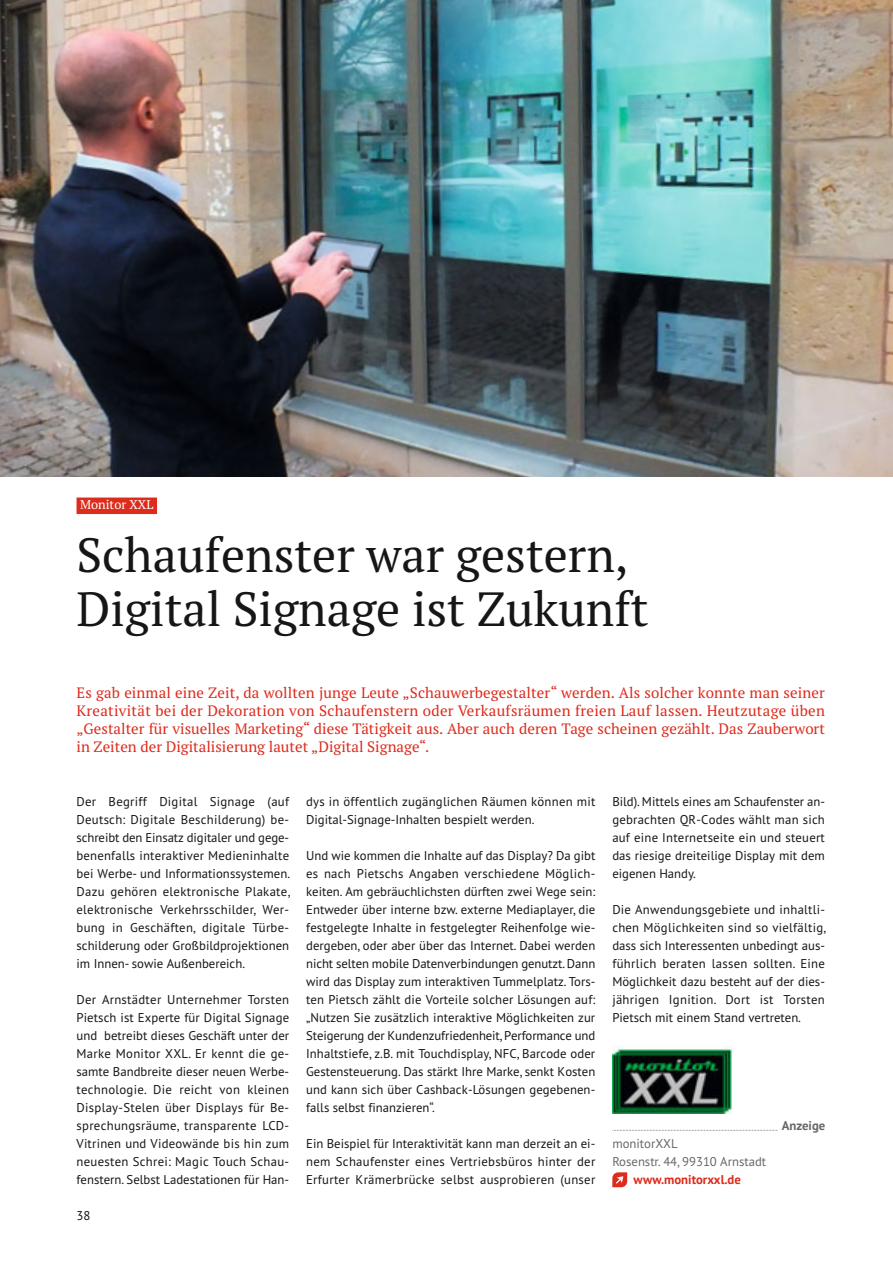
<style>
.page{position:relative;width:893px;height:1263px;background:#fff}
.page>*{position:absolute;margin:0;border:0;box-sizing:border-box;transform-origin:0 0}
.t1{font:48px/54px "PT Serif";color:#151616}
.t2{font:15px/18px "PT Serif";color:#dd2b1c;text-align:justify}
.t3{font:12.75px/18px "PT Sans";color:#151616;text-align:justify}
.t4{font:12.75px/18px "PT Sans";color:#676767}
.t5{font:700 12.75px "PT Sans";color:#dd2b1c}
.t6{font:12.75px "PT Serif";color:#fff}
.t7{font:700 12.75px "PT Sans";color:#676767}
.s1{color:#dd2b1c}
</style>
<div class="page">
<img style="left:612px;top:1045px;width:121px;height:69px">
<div style="left:77px;top:497px;width:80px;height:17px;background:#dd2b1c"></div>
<img style="left:0;top:0;width:893px;height:476px">
<svg style="left:612px;top:1130px;width:166px;height:1px"></svg>
<svg style="left:612px;top:1172px;width:15px;height:15px"></svg>
<p class="t6" style="left:77px;top:500px;width:82px"><span class="s1">.</span>Monitor XXL<span class="s1">.</span></p>
<h1 class="t1" style="left:77px;top:532px;width:574px">Schaufenster war gestern,<br>Digital Signage ist Zukunft</h1>
<p class="t2" style="left:77px;top:685px;width:750px">Es gab einmal eine Zeit, da wollten junge Leute „Schauwerbegestalter“ werden. Als solcher konnte man seiner Kreati vität bei der Dekoration von Schaufenstern oder Verkaufsräumen freien Lauf lassen. Heutzutage üben „Gestalter für visuelles Marketing“ diese Tätigkeit aus. Aber auch deren Tage scheinen gezählt. Das Zauberwort in Zeiten der Digitalisierung lautet „Digital Signage“.</p>
<p class="t3" style="left:77px;top:794px;width:215px">Der Begriff Digital Signage (auf Deutsch: Digitale Beschilderung) be&shy;schreibt den Einsatz digitaler und gege&shy;benenfalls interaktiver Medieninhalte bei Werbe- und Informationssystemen.<br>Dazu gehören elektronische Plakate, elektronische Verkehrsschilder, Wer - bung in Geschäften, digitale Türbe - schilderung oder Großbildprojektionen im Innen- sowie Außenbereich.</p>
<p class="t3" style="left:77px;top:992px;width:214px">Der Arnstädter Unternehmer Torsten Pietsch ist Experte für Digital Signage und betreibt dieses Geschäft unter der Marke Monitor XXL. Er kennt die ge - samte Bandbreite dieser neuen Werbe - tech nologie. Die reicht von kleinen Display-Stelen über Displays für Be - spre chungs räume, transparente LCD-Vitrinen und Videowände bis hin zum neuesten Schrei: Magic Touch Schau - fenstern. Selbst Ladestationen für Han -</p>
<p class="t3" style="left:77px;top:1208px;width:15px">38</p>
<p class="t3" style="left:306px;top:794px;width:291px">dys in öffentlich zugänglichen Räumen können mit<br>Digital-Signage-Inhalten bespielt werden.</p>
<p class="t3" style="left:306px;top:848px;width:291px">Und wie kommen die Inhalte auf das Display? Da gibt es nach Pietschs Angaben verschiedene Möglich - keiten. Am gebräuchlichsten dürften zwei Wege sein:<br>Entweder über interne bzw. externe Mediaplayer, die festgelegte Inhalte in festgelegter Reihenfolge wie&shy;dergeben, oder aber über das Internet. Dabei werden nicht selten mobile Datenverbindungen genutzt. Dann wird das Display zum interaktiven Tummelplatz. Tors - ten Pietsch zählt die Vorteile solcher Lösungen auf: „Nutzen Sie zusätzlich interaktive Möglichkeiten zur Steigerung der Kundenzufriedenheit, Performance und Inhaltstiefe, z.B. mit Touchdisplay, NFC, Barcode oder Gestensteuerung. Das stärkt Ihre Marke, senkt Kosten und kann sich über Cashback-Lösungen gegebenen&shy;falls selbst finanzieren“.</p>
<p class="t3" style="left:306px;top:1136px;width:291px">Ein Beispiel für Interaktivität kann man derzeit an ei&shy;nem Schaufenster eines Vertriebsbüros hinter der Erfurter Krämerbrücke selbst ausprobieren (unser</p>
<p class="t3" style="left:612px;top:794px;width:214px">Bild). Mittels eines am Schaufenster an&shy;gebrachten QR-Codes wählt man sich auf eine Internetseite ein und steuert das riesige dreiteilige Display mit dem eigenen Handy.</p>
<p class="t3" style="left:612px;top:902px;width:215px">Die Anwendungsgebiete und inhaltli&shy;chen Möglichkeiten sind so vielfältig, dass sich Interessenten unbedingt aus&shy;führlich beraten lassen sollten. Eine Möglichkeit dazu besteht auf der dies&shy;jährigen Ignition. Dort ist Torsten Pietsch mit einem Stand vertreten.</p>
<p class="t4" style="left:612px;top:1136px;width:155px">monitorXXL<br>Rosenstr. 44, 99310 Arnstadt</p>
<p class="t5" style="left:634px;top:1175px;width:109px">www.monitorxxl.de</p>
<p class="t7" style="left:782px;top:1121px;width:45px">Anzeige</p>
</div>
